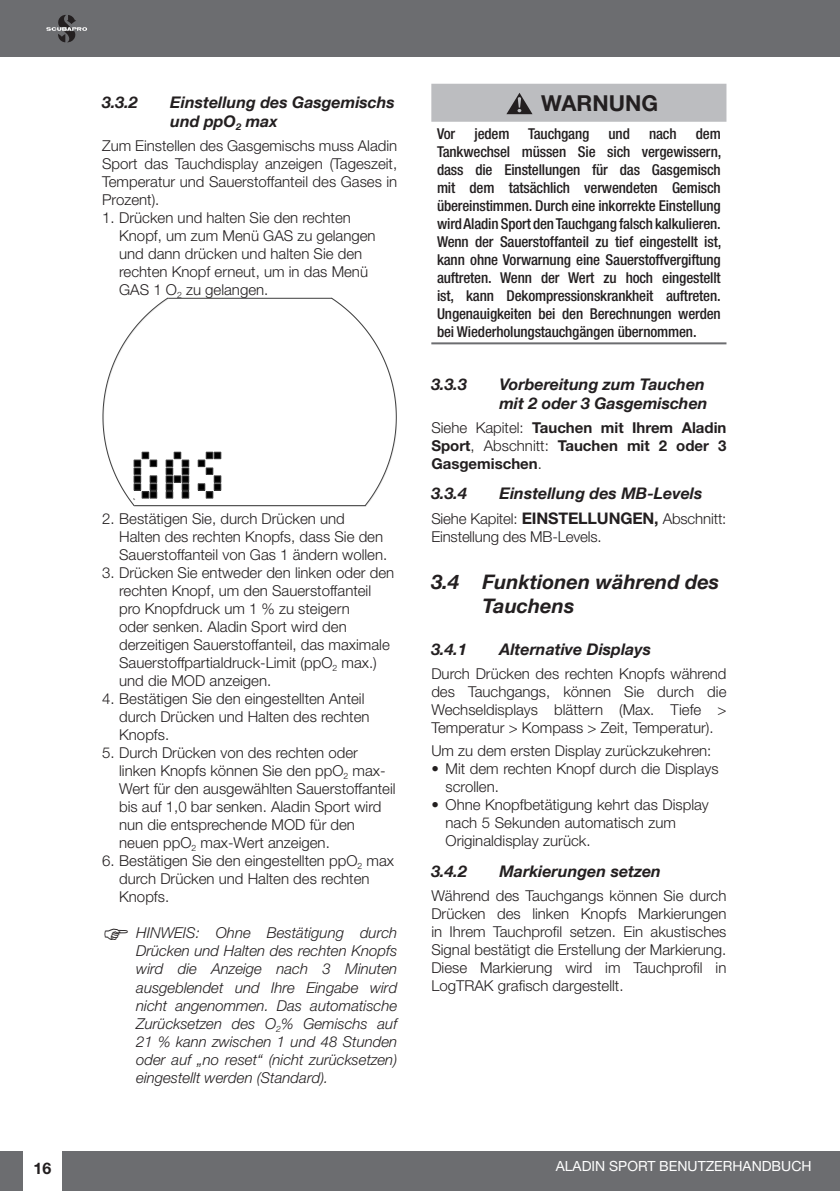
<style>
.page{position:relative;width:840px;height:1191px;background:#fff}
.page>*{position:absolute;margin:0;border:0;box-sizing:border-box;transform-origin:0 0}
.t1{font:700 22px "Helvetica Neue";color:#231f20}
.t2{font:italic 700 20px/24px "Helvetica Neue LT Com";color:#231f20}
.t3{font:italic 700 16px/19.2px "Helvetica Neue LT Com";color:#231f20}
.t4{font:700 16px "Helvetica Neue";color:#231f20}
.t5{font:300 15px/18px "Helvetica Neue";color:#231f20}
.t6{font:500 condensed 15px/18px "Helvetica Neue";letter-spacing:-.01em;color:#231f20;text-align:justify}
.t7{font:italic 300 15px/18px "Helvetica Neue LT Std";color:#231f20;text-align:justify}
.t8{font:300 15px/18px "Helvetica Neue LT Std";color:#231f20}
.t9{font:700 15px/18px "Helvetica Neue";color:#231f20;text-align:justify}
.t10{font:14px "Helvetica Neue";color:#fff}
.s1{font-weight:300}
.s2{font-weight:700;font-size:16px}
</style>
<div class="page">
<hr style="left:839px;top:0;width:1px;height:57px;background:#6c6d70">
<div style="left:62px;top:1151px;width:777px;height:40px;background:#6c6d70"></div>
<hr style="left:839px;top:1151px;width:1px;height:40px;background:#6c6d70">
<div style="left:0;top:1151px;width:23px;height:40px;background:#6c6d70"></div>
<div style="left:0;top:0;width:839px;height:57px;background:#6c6d70"></div>
<svg style="left:46px;top:15px;width:41px;height:27px"></svg>
<div style="left:166px;top:460px;width:7px;height:6px;background:#000"></div>
<div style="left:166px;top:460px;width:7px;height:6px;border:1px solid #404040"></div>
<div style="left:166px;top:468px;width:7px;height:6px;background:#000"></div>
<div style="left:166px;top:468px;width:7px;height:6px;border:1px solid #404040"></div>
<div style="left:166px;top:476px;width:7px;height:6px;background:#000"></div>
<div style="left:166px;top:476px;width:7px;height:6px;border:1px solid #404040"></div>
<div style="left:166px;top:484px;width:7px;height:6px;background:#000"></div>
<div style="left:166px;top:484px;width:7px;height:6px;border:1px solid #404040"></div>
<div style="left:166px;top:491px;width:7px;height:7px;background:#000"></div>
<div style="left:166px;top:491px;width:7px;height:7px;border:1px solid #404040"></div>
<div style="left:174px;top:452px;width:7px;height:7px;background:#000"></div>
<div style="left:174px;top:452px;width:7px;height:7px;border:1px solid #404040"></div>
<div style="left:174px;top:476px;width:7px;height:6px;background:#000"></div>
<div style="left:174px;top:476px;width:7px;height:6px;border:1px solid #404040"></div>
<div style="left:182px;top:460px;width:7px;height:6px;background:#000"></div>
<div style="left:182px;top:460px;width:7px;height:6px;border:1px solid #404040"></div>
<div style="left:182px;top:468px;width:7px;height:6px;background:#000"></div>
<div style="left:182px;top:468px;width:7px;height:6px;border:1px solid #404040"></div>
<div style="left:182px;top:476px;width:7px;height:6px;background:#000"></div>
<div style="left:182px;top:476px;width:7px;height:6px;border:1px solid #404040"></div>
<div style="left:182px;top:484px;width:7px;height:6px;background:#000"></div>
<div style="left:182px;top:484px;width:7px;height:6px;border:1px solid #404040"></div>
<div style="left:182px;top:491px;width:7px;height:7px;background:#000"></div>
<div style="left:182px;top:491px;width:7px;height:7px;border:1px solid #404040"></div>
<div style="left:198px;top:460px;width:7px;height:6px;background:#000"></div>
<div style="left:198px;top:460px;width:7px;height:6px;border:1px solid #404040"></div>
<div style="left:198px;top:484px;width:7px;height:6px;background:#000"></div>
<div style="left:198px;top:484px;width:7px;height:6px;border:1px solid #404040"></div>
<div style="left:206px;top:452px;width:7px;height:7px;background:#000"></div>
<div style="left:206px;top:452px;width:7px;height:7px;border:1px solid #404040"></div>
<div style="left:206px;top:468px;width:7px;height:6px;background:#000"></div>
<div style="left:206px;top:468px;width:7px;height:6px;border:1px solid #404040"></div>
<div style="left:206px;top:491px;width:7px;height:7px;background:#000"></div>
<div style="left:206px;top:491px;width:7px;height:7px;border:1px solid #404040"></div>
<div style="left:214px;top:452px;width:7px;height:7px;background:#000"></div>
<div style="left:214px;top:452px;width:7px;height:7px;border:1px solid #404040"></div>
<div style="left:214px;top:476px;width:7px;height:6px;background:#000"></div>
<div style="left:214px;top:476px;width:7px;height:6px;border:1px solid #404040"></div>
<div style="left:214px;top:484px;width:7px;height:6px;background:#000"></div>
<div style="left:214px;top:484px;width:7px;height:6px;border:1px solid #404040"></div>
<hr style="left:135px;top:506px;width:230px;height:1px;background:#cdcdcd">
<hr style="left:134px;top:505px;width:231px;height:1px;background:#404040">
<hr style="left:168px;top:299px;width:164px;height:1px;background:#cdcdcd">
<hr style="left:167px;top:298px;width:164px;height:1px;background:#404040">
<svg style="left:103px;top:298px;width:65px;height:208px"></svg>
<svg style="left:331px;top:298px;width:66px;height:208px"></svg>
<div style="left:431px;top:84px;width:295px;height:38px;background:#bcbdc0"></div>
<hr style="left:431px;top:342px;width:295px;height:2px;background:#6c6d70">
<svg style="left:506px;top:93px;width:26px;height:21px"></svg>
<p class="t3" style="left:102px;top:92px;width:37px">3.3.2</p>
<p class="t3" style="left:170px;top:92px;width:226px">Einstellung des Gasgemischs und ppO<sub>2</sub> max</p>
<p class="t5" style="left:102px;top:136px;width:296px;text-align:justify">Zum Einstellen des Gasgemischs muss Aladin Sport das Tauchdisplay anzeigen (Tageszeit, Temperatur und Sauerstoffanteil des Gases in Prozent).</p>
<p class="t5" style="left:119px;top:208px;width:258px;text-indent:-17px">1. Drücken und halten Sie den rechten<br>Knopf, um zum Menü GAS zu gelangen und dann drücken und halten Sie den rechten Knopf erneut, um in das Menü<br>GAS 1 O<sub>2</sub> zu gelangen.</p>
<p class="t5" style="left:119px;top:509px;width:269px;text-indent:-17px">2. Bestätigen Sie, durch Drücken und<br>Halten des rechten Knopfs, dass Sie den<br>Sauerstoffanteil von Gas 1 ändern wollen.</p>
<p class="t5" style="left:119px;top:563px;width:276px;text-indent:-17px">3. Drücken Sie entweder den linken oder den rechten Knopf, um den Sauerstoffanteil pro Knopfdruck um 1 % zu steigern<br>oder senken. Aladin Sport wird den derzeitigen Sauerstoffanteil, das maximale Sauerstoffpartialdruck-Limit (ppO<sub>2</sub> max.) und die MOD anzeigen.</p>
<p class="t5" style="left:119px;top:689px;width:252px;text-indent:-17px">4. Bestätigen Sie den eingestellten Anteil durch Drücken und Halten des rechten<br>Knopfs.</p>
<p class="t5" style="left:119px;top:743px;width:278px;text-indent:-17px">5. Durch Drücken von des rechten oder linken Knopfs können Sie den ppO<sub>2</sub> max-Wert für den ausgewählten Sauerstoffanteil bis auf 1,0 bar senken. Aladin Sport wird nun die entsprechende MOD für den neuen ppO<sub>2</sub> max-Wert anzeigen.</p>
<p class="t5" style="left:119px;top:851px;width:276px;text-indent:-17px">6. Bestätigen Sie den eingestellten ppO<sub>2</sub> max durch Drücken und Halten des rechten<br>Knopfs.</p>
<p class="t7" style="left:136px;top:924px;width:262px">HINWEIS: Ohne Bestätigung durch Drücken und Halten des rechten Knopfs wird die Anzeige nach 3 Minuten ausgeblendet und Ihre Eingabe wird nicht angenommen. Das automatische Zurücksetzen des O<sub>2</sub>% Gemischs auf 21 % kann zwischen 1 und 48 Stunden oder auf „no reset“ (nicht zurücksetzen) eingestellt werden (Standard).</p>
<p class="t1" style="left:540px;top:89px;width:118px">WARNUNG</p>
<p class="t6" style="left:437px;top:124px;width:20px">Vor</p>
<p class="t6" style="left:474px;top:124px;width:116px">jedem Tauchgang</p>
<p class="t6" style="left:608px;top:124px;width:23px">und</p>
<p class="t6" style="left:648px;top:124px;width:29px">nach</p>
<p class="t6" style="left:437px;top:124px;width:286px;text-indent:258px">dem Tankwechsel müssen Sie sich vergewissern, dass die Einstellungen für das Gasgemisch mit dem tatsächlich verwendeten Gemisch übereinstimmen. Durch eine inkorrekte Einstellung wird Aladin Sport den Tauchgang falsch kalkulieren.<br>Wenn der Sauerstoffanteil zu tief eingestellt ist, kann ohne Vorwarnung eine Sauerstoffvergiftung auftreten. Wenn der Wert zu hoch eingestellt ist, kann Dekompressionskrankheit auftreten.<br>Ungenauigkeiten bei den Berechnungen werden bei Wiederholungstauchgängen übernommen.</p>
<p class="t3" style="left:431px;top:374px;width:37px">3.3.3</p>
<p class="t3" style="left:499px;top:374px;width:210px">Vorbereitung zum Tauchen mit 2 oder 3 Gasgemischen</p>
<p class="t9" style="left:431px;top:418px;width:296px"><span class="s1">Siehe Kapitel:</span> Tauchen mit Ihrem Aladin Sport<span class="s1">, Abschnitt:</span> Tauchen mit 2 oder 3<br>Gasgemischen<span class="s1">.</span></p>
<p class="t3" style="left:431px;top:483px;width:37px">3.3.4</p>
<p class="t3" style="left:499px;top:483px;width:204px">Einstellung des MB-Levels</p>
<p class="t5" style="left:431px;top:509px;width:296px">Siehe Kapitel: <span class="s2">EINSTELLUNGEN,</span> Abschnitt:<br>Einstellung des MB-Levels.</p>
<p class="t2" style="left:482px;top:569px;width:238px;text-indent:-51px">3.4 Funktionen während des<br>Tauchens</p>
<p class="t3" style="left:431px;top:639px;width:37px">3.4.1</p>
<p class="t3" style="left:499px;top:639px;width:153px">Alternative Displays</p>
<p class="t5" style="left:431px;top:664px;width:296px;text-align:justify">Durch Drücken des rechten Knopfs während des Tauchgangs, können Sie durch die Wechseldisplays blättern (Max. Tiefe &gt; Temperatur &gt; Kompass &gt; Zeit, Temperatur).</p>
<p class="t5" style="left:431px;top:741px;width:281px">Um zu dem ersten Display zurückzukehren:</p>
<p class="t8" style="left:445px;top:759px;width:274px;text-indent:-14px">• Mit dem rechten Knopf durch die Displays scrollen.</p>
<p class="t8" style="left:445px;top:795px;width:265px;text-indent:-14px">• Ohne Knopfbetätigung kehrt das Display nach 5 Sekunden automatisch zum<br>Originaldisplay zurück.</p>
<p class="t3" style="left:431px;top:861px;width:37px">3.4.2</p>
<p class="t3" style="left:499px;top:861px;width:163px">Markierungen setzen</p>
<p class="t5" style="left:431px;top:886px;width:296px;text-align:justify">Während des Tauchgangs können Sie durch Drücken des linken Knopfs Markierungen in Ihrem Tauchprofil setzen. Ein akustisches Signal bestätigt die Erstellung der Markierung.<br>Diese Markierung wird im Tauchprofil in LogTRAK grafisch dargestellt.</p>
<p class="t4" style="left:34px;top:1158px;width:19px">16</p>
<p class="t10" style="left:555px;top:1157px;width:257px">ALADIN SPORT BENUTZERHANDBUCH</p>
</div>
